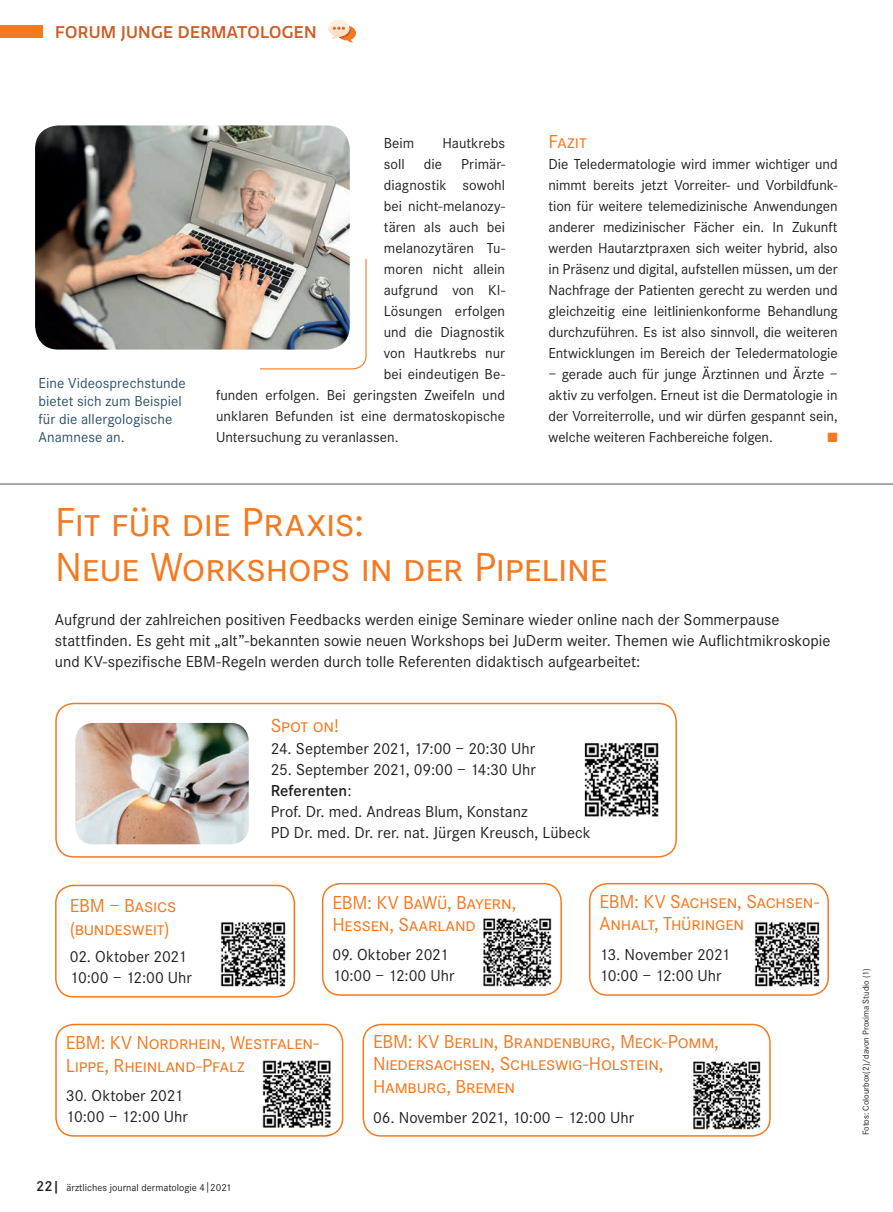
<style>
.page{position:relative;width:893px;height:1212px;background:#fff}
.page>*{position:absolute;margin:0;border:0;box-sizing:border-box;transform-origin:0 0}
.Headline{font:42px "Corporate SSC";letter-spacing:-.01em;color:#f47921}
.Fließtext{font:19.5px/22.5px "Corporate SSC";letter-spacing:-.015em;color:#f47921}
.Zwischen-Headline{font:19.5px "Corporate SSC";letter-spacing:-.005em;color:#f47921}
.Subline{font:16.5px/21px "Corporate S";color:#231f20}
.Rubrik{font:500 16.5px "Quatro";letter-spacing:.02em;color:#cb5d27}
.Subline-2{font:600 16.5px "Corporate S";color:#231f20}
.Fließtext-2{font:15px/21px "Corporate S";letter-spacing:.005em;color:#231f20;text-align:justify}
.Fließtext-3{font:15px/18px "Corporate S";letter-spacing:.005em;color:#2c5369}
.Fließtext-4{font:13.5px "Zapf Dingbats ITC";color:#f47921}
.Pagina{font:10.5px "Corporate S";color:#231f20}
.t1{font:9px "Corporate S";color:#231f20}
.s1{font-weight:400}
.s2{font-weight:600;font-size:15px}
</style>
<div class="page">
<div style="left:0;top:25px;width:43px;height:13px;background:#f47921"></div>
<div style="left:55px;top:703px;width:622px;height:155px;border:2px solid #f47921;border-radius:18px"></div>
<svg style="left:328px;top:20px;width:28px;height:23px"></svg>
<div style="left:243px;top:242px;width:124px;height:127px;border:1px solid #f47921;border-radius:13px"></div>
<div style="left:239px;top:224px;width:142px;height:35px;background:#fff"></div>
<div style="left:225px;top:231px;width:35px;height:142px;background:#fff"></div>
<img style="left:35px;top:125px;width:315px;height:225px">
<hr style="left:0;top:484px;width:893px;height:1px;background:#57585a">
<img style="left:584px;top:743px;width:75px;height:74px">
<img style="left:220px;top:912px;width:76px;height:85px">
<div style="left:55px;top:885px;width:240px;height:112px;border:2px solid #f47921;border-radius:18px"></div>
<img style="left:75px;top:723px;width:174px;height:121px">
<img style="left:483px;top:918px;width:74px;height:75px">
<div style="left:322px;top:883px;width:240px;height:113px;border:2px solid #f47921;border-radius:18px"></div>
<img style="left:262px;top:1060px;width:79px;height:76px">
<div style="left:55px;top:1024px;width:288px;height:112px;border:2px solid #f47921;border-radius:18px"></div>
<img style="left:693px;top:1061px;width:74px;height:75px">
<div style="left:362px;top:1024px;width:409px;height:112px;border:2px solid #f47921;border-radius:18px"></div>
<img style="left:754px;top:922px;width:75px;height:71px">
<div style="left:589px;top:883px;width:240px;height:113px;border:2px solid #f47921;border-radius:18px"></div>
<p class="Rubrik" style="left:55px;top:22px;width:263px">FORUM JUNGE DERMATOLOGEN</p>
<p class="Fließtext-3" style="left:38px;top:374px;width:149px">Eine Videosprechstunde bietet sich zum Beispiel für die allergologische<br>Anamnese an.</p>
<p class="Fließtext-2" style="left:384px;top:133px;width:32px">Beim</p>
<p class="Fließtext-2" style="left:442px;top:133px;width:64px">Hautkrebs</p>
<p class="Fließtext-2" style="left:384px;top:154px;width:22px">soll</p>
<p class="Fließtext-2" style="left:424px;top:154px;width:20px">die</p>
<p class="Fließtext-2" style="left:461px;top:154px;width:45px">Primär-</p>
<p class="Fließtext-2" style="left:384px;top:175px;width:123px">diagnostik sowohl</p>
<p class="Fließtext-2" style="left:384px;top:196px;width:123px">bei nicht-melanozy-</p>
<p class="Fließtext-2" style="left:384px;top:217px;width:123px">tären als auch bei</p>
<p class="Fließtext-2" style="left:384px;top:238px;width:123px">melanozytären Tu-</p>
<p class="Fließtext-2" style="left:384px;top:259px;width:123px">moren nicht allein</p>
<p class="Fließtext-2" style="left:384px;top:280px;width:123px">aufgrund von KI-</p>
<p class="Fließtext-2" style="left:384px;top:301px;width:123px">Lösungen erfolgen</p>
<p class="Fließtext-2" style="left:384px;top:322px;width:123px">und die Diagnostik</p>
<p class="Fließtext-2" style="left:384px;top:343px;width:123px">von Hautkrebs nur</p>
<p class="Fließtext-2" style="left:384px;top:364px;width:123px">bei eindeutigen Be-</p>
<p class="Fließtext-2" style="left:216px;top:385px;width:291px">funden erfolgen. Bei geringsten Zweifeln und</p>
<p class="Fließtext-2" style="left:216px;top:406px;width:291px">unklaren Befunden ist eine dermatoskopische</p>
<p class="Fließtext-2" style="left:216px;top:427px;width:184px">Untersuchung zu veranlassen.</p>
<p class="Zwischen-Headline" style="left:549px;top:131px;width:40px">Fazit</p>
<p class="Fließtext-2" style="left:549px;top:154px;width:291px">Die Teledermatologie wird immer wichtiger und nimmt bereits jetzt Vorreiter- und Vorbildfunk&shy;tion für weitere telemedizinische Anwendungen anderer medizinischer Fächer ein. In Zukunft werden Hautarztpraxen sich weiter hybrid, also in Präsenz und digital, aufstellen müssen, um der Nachfrage der Patienten gerecht zu werden und gleichzeitig eine leitlinienkonforme Behandlung durchzuführen. Es ist also sinnvoll, die weiteren Entwicklungen im Bereich der Teledermatologie</p>
<p class="Fließtext-2" style="left:549px;top:364px;width:291px">– gerade auch für junge Ärztinnen und Ärzte – aktiv zu verfolgen. Erneut ist die Dermatologie in der Vorreiterrolle, und wir dürfen gespannt sein, welche weiteren Fachbereiche folgen.</p>
<p class="Fließtext-4" style="left:827px;top:431px;width:12px">■</p>
<p class="Headline" style="left:55px;top:499px;width:311px">Fit für die Praxis:</p>
<p class="Headline" style="left:55px;top:544px;width:554px">Neue Workshops in der Pipeline</p>
<p class="Subline" style="left:55px;top:610px;width:726px">Aufgrund der zahlreichen positiven Feedbacks werden einige Seminare wieder online nach der Sommerpause</p>
<p class="Subline" style="left:55px;top:631px;width:777px">stattfinden. Es geht mit „alt”-bekannten sowie neuen Workshops bei JuDerm weiter. Themen wie Auflichtmikroskopie und KV-spezifische EBM-Regeln werden durch tolle Referenten didaktisch aufgearbeitet:</p>
<p class="Fließtext" style="left:271px;top:714px;width:70px">Spot on!</p>
<p class="Fließtext" style="left:70px;top:894px;width:108px">EBM – Basics</p>
<p class="Fließtext" style="left:70px;top:917px;width:101px">(bundesweit)</p>
<p class="Subline" style="left:70px;top:946px;width:118px">02. Oktober 2021</p>
<p class="Subline" style="left:70px;top:967px;width:124px">10:00 – 12:00 Uhr</p>
<p class="Subline" style="left:271px;top:738px;width:266px">24. September 2021, 17:00 – 20:30 Uhr</p>
<p class="Subline" style="left:271px;top:759px;width:266px">25. September 2021, 09:00 – 14:30 Uhr</p>
<p class="Subline-2" style="left:271px;top:781px;width:82px">Referenten<span class="s1">:</span></p>
<p class="Subline" style="left:271px;top:801px;width:258px">Prof. Dr. med. Andreas Blum, Konstanz</p>
<p class="Subline" style="left:271px;top:822px;width:321px">PD Dr. med. Dr. rer. nat. Jürgen Kreusch, Lübeck</p>
<p class="Fließtext" style="left:333px;top:891px;width:185px">EBM: KV BaWü, Bayern,</p>
<p class="Fließtext" style="left:333px;top:914px;width:145px">Hessen, Saarland</p>
<p class="Subline" style="left:333px;top:944px;width:118px">09. Oktober 2021</p>
<p class="Subline" style="left:333px;top:965px;width:124px">10:00 – 12:00 Uhr</p>
<p class="Fließtext" style="left:600px;top:890px;width:221px">EBM: KV Sachsen, Sachsen-<br>Anhalt, Thüringen</p>
<p class="Subline" style="left:600px;top:944px;width:132px">13. November 2021</p>
<p class="Subline" style="left:600px;top:965px;width:124px">10:00 – 12:00 Uhr</p>
<p class="Fließtext" style="left:66px;top:1032px;width:254px">EBM: KV Nordrhein, Westfalen-<br>Lippe, Rheinland-Pfalz</p>
<p class="Subline" style="left:66px;top:1085px;width:119px">30. Oktober 2021</p>
<p class="Subline" style="left:66px;top:1106px;width:124px">10:00 – 12:00 Uhr</p>
<p class="Pagina" style="left:36px;top:1182px;width:197px"><span class="s2">22|</span> ärztliches journal dermatologie 4|2021</p>
<p class="Fließtext" style="left:373px;top:1030px;width:347px">EBM: KV Berlin, Brandenburg, Meck-Pomm,</p>
<p class="Fließtext" style="left:373px;top:1053px;width:292px">Niedersachsen, Schleswig-Holstein,</p>
<p class="Fließtext" style="left:373px;top:1075px;width:144px">Hamburg, Bremen</p>
<p class="Subline" style="left:373px;top:1107px;width:262px">06. November 2021, 10:00 – 12:00 Uhr</p>
<p class="t1" style="left:861px;top:1135px;width:168px;rotate:-90deg">Fotos: Colourbox(2)/davon Proxima Studio (1)</p>
</div>
